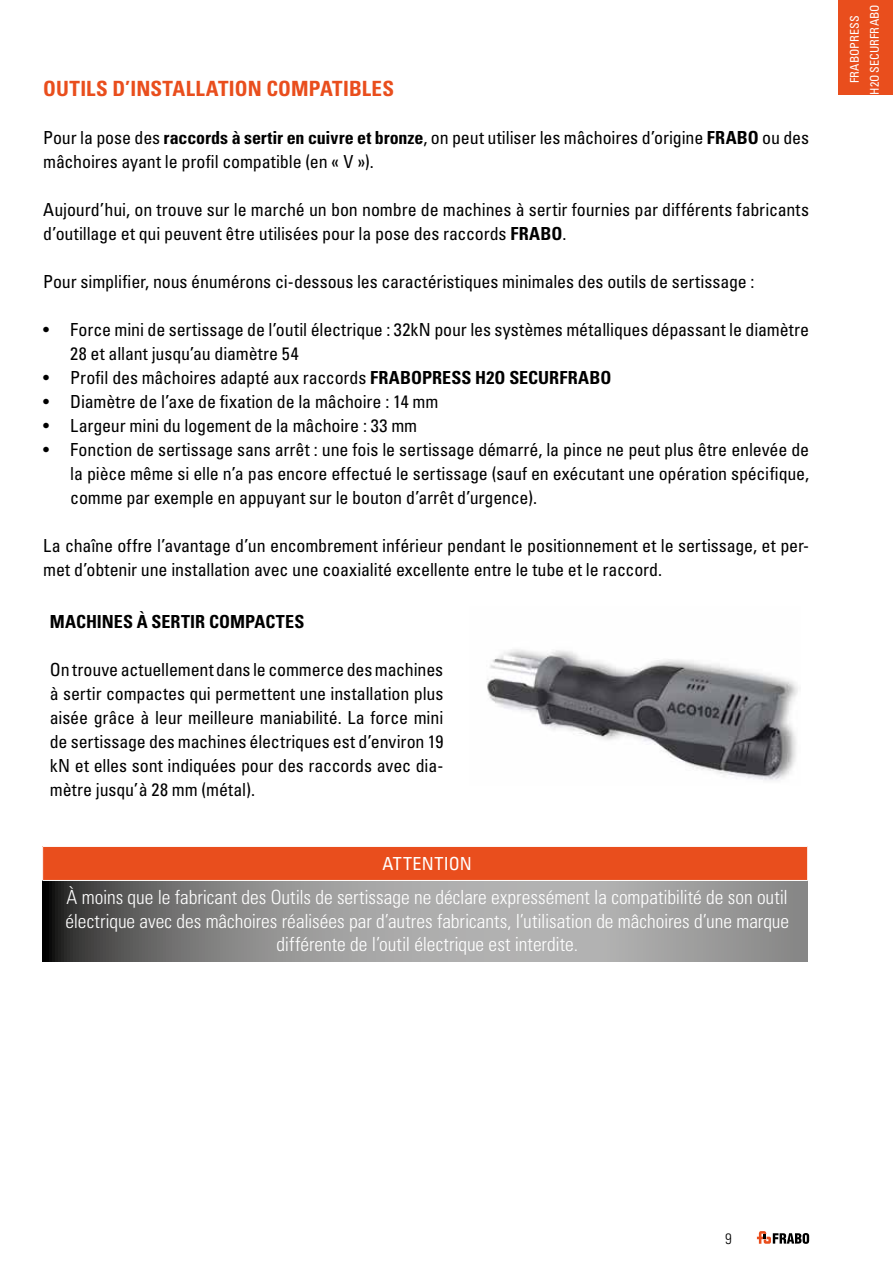
<style>
.page{position:relative;width:893px;height:1263px;background:#fff}
.page>*{position:absolute;margin:0;border:0;box-sizing:border-box;transform-origin:0 0}
.t1{font:700 condensed 21px "Univers LT Std";letter-spacing:.005em;color:#e94e1d}
.t2{font:300 condensed 19.5px/23.4px "Univers LT Std";letter-spacing:-.005em;color:#fff;text-align:center}
.t3{font:condensed 18px/24px "Univers LT Std";letter-spacing:-.01em;color:#000}
.t4{font:700 condensed 18px "Univers LT Std";color:#000}
.t5{font:condensed 18px "Univers LT Std";letter-spacing:.02em;color:#fff}
.t6{font:300 condensed 15px "Univers LT Std";color:#000}
.t7{font:condensed 12px "Univers LT Std";letter-spacing:.005em;color:#fff}
.s1{font-weight:700}
</style>
<div class="page">
<hr style="left:0;top:0;width:1px;height:95px;background:#e94e1d">
<div style="left:839px;top:0;width:54px;height:95px;background:#e94e1d"></div>
<img style="left:487px;top:649px;width:311px;height:131px">
<div style="left:43px;top:846px;width:765px;height:34px;background:#e94e1d"></div>
<svg style="left:43px;top:881px;width:765px;height:80px;background:#8f8f8f"></svg>
<hr style="left:807px;top:847px;width:1px;height:33px;background:#fff">
<hr style="left:42px;top:846px;width:766px;height:1px;background:#fff">
<svg style="left:757px;top:1231px;width:52px;height:13px"></svg>
<p class="t1" style="left:43px;top:75px;width:352px">OUTILS D’INSTALLATION COMPATIBLES</p>
<p class="t3" style="left:43px;top:125px;width:767px">Pour la pose des <span class="s1">raccords à sertir en cuivre et bronze</span>, on peut utiliser les mâchoires d’origine <span class="s1">FRABO</span> ou des mâchoires ayant le profil compatible (en « V »).</p>
<p class="t3" style="left:43px;top:197px;width:767px">Aujourd’hui, on trouve sur le marché un bon nombre de machines à sertir fournies par différents fabricants d’outillage et qui peuvent être utilisées pour la pose des raccords <span class="s1">FRABO</span>.</p>
<p class="t3" style="left:43px;top:269px;width:713px">Pour simplifier, nous énumérons ci-dessous les caractéristiques minimales des outils de sertissage :</p>
<p class="t3" style="left:70px;top:317px;width:740px;text-indent:-27px">• Force mini de sertissage de l’outil électrique : 32kN pour les systèmes métalliques dépassant le diamètre<br>28 et allant jusqu’au diamètre 54</p>
<p class="t3" style="left:43px;top:365px;width:570px">• Profil des mâchoires adapté aux raccords <span class="s1">FRABOPRESS H2O SECURFRABO</span></p>
<p class="t3" style="left:43px;top:389px;width:397px">• Diamètre de l’axe de fixation de la mâchoire : 14 mm</p>
<p class="t3" style="left:43px;top:413px;width:375px">• Largeur mini du logement de la mâchoire : 33 mm</p>
<p class="t3" style="left:70px;top:437px;width:740px;text-align:justify;text-indent:-27px">• Fonction de sertissage sans arrêt : une fois le sertissage démarré, la pince ne peut plus être enlevée de la pièce même si elle n’a pas encore effectué le sertissage (sauf en exécutant une opération spécifique, comme par exemple en appuyant sur le bouton d’arrêt d’urgence).</p>
<p class="t3" style="left:43px;top:533px;width:767px">La chaîne offre l’avantage d’un encombrement inférieur pendant le positionnement et le sertissage, et per&shy;met d’obtenir une installation avec une coaxialité excellente entre le tube et le raccord.</p>
<p class="t4" style="left:50px;top:610px;width:256px">MACHINES À SERTIR COMPACTES</p>
<p class="t3" style="left:50px;top:657px;width:395px;text-align:justify">On trouve actuellement dans le commerce des machines à sertir compactes qui permettent une installation plus aisée grâce à leur meilleure maniabilité. La force mini de sertissage des machines électriques est d’environ 19 kN et elles sont indiquées pour des raccords avec dia&shy;mètre jusqu’à 28 mm (métal).</p>
<p class="t5" style="left:382px;top:852px;width:91px">ATTENTION</p>
<p class="t2" style="left:65px;top:886px;width:725px">À moins que le fabricant des Outils de sertissage ne déclare expressément la compatibilité de son outil électrique avec des mâchoires réalisées par d’autres fabricants, l’utilisation de mâchoires d’une marque différente de l’outil électrique est interdite.</p>
<p class="t7" style="left:847px;top:83px;width:69px;rotate:-90deg">FRABOPRESS</p>
<p class="t7" style="left:867px;top:95px;width:92px;rotate:-90deg">H2O SECURFRABO</p>
<p class="t6" style="left:725px;top:1229px;width:8px">9</p>
</div>
